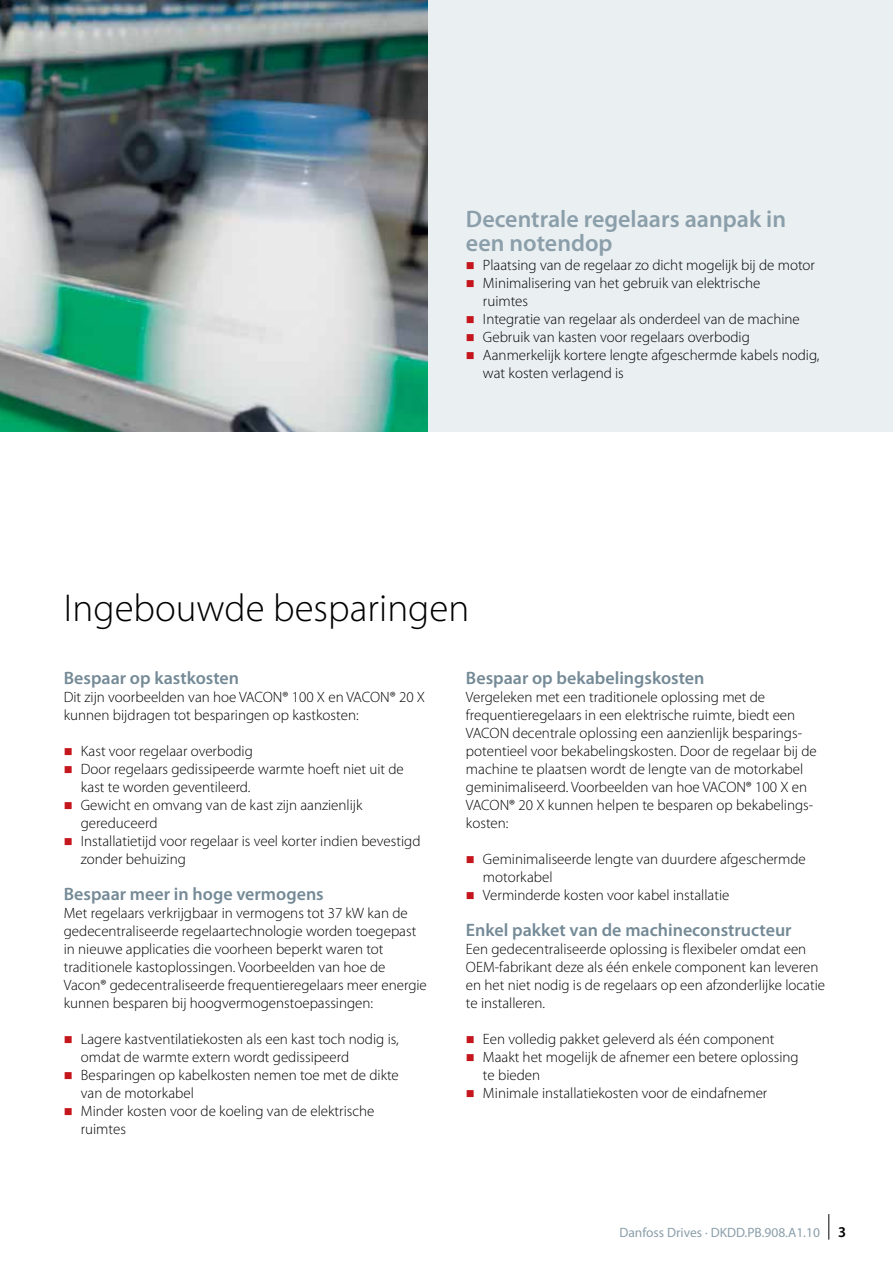
<style>
.page{position:relative;width:893px;height:1263px;background:#fff}
.page>*{position:absolute;margin:0;border:0;box-sizing:border-box;transform-origin:0 0}
.t1{font:300 39px "Myriad Pro";color:#000}
.t2{font:600 24px/24px "Myriad Pro";color:#8b9faa}
.t3{font:600 18px "Myriad Pro";color:#748a96}
.t4{font:300 15px/18px "Myriad Pro";color:#000}
.t5{font:13.5px "Myriad Pro";color:#8b9faa}
.s1{font-weight:600;font-size:15px;color:#000}
</style>
<div class="page">
<div style="left:427px;top:0;width:466px;height:432px;background:#eaeff2"></div>
<img style="left:0;top:0;width:427px;height:432px">
<svg style="left:828px;top:1214px;width:1px;height:25px"></svg>
<h2 class="t2" style="left:466px;top:208px;width:322px">Decentrale regelaars aanpak in een notendop</h2>
<p class="t4" style="left:483px;top:256px;width:338px">Plaatsing van de regelaar zo dicht mogelijk bij de motor Minimalisering van het gebruik van elektrische<br>ruimtes<br>Integratie van regelaar als onderdeel van de machine Gebruik van kasten voor regelaars overbodig Aanmerkelijk kortere lengte afgeschermde kabels nodig, wat kosten verlagend is</p>
<h1 class="t1" style="left:64px;top:585px;width:407px">Ingebouwde besparingen</h1>
<p class="t3" style="left:64px;top:668px;width:177px">Bespaar op kastkosten</p>
<p class="t4" style="left:64px;top:688px;width:363px">Dit zijn voorbeelden van hoe VACON® 100 X en VACON® 20 X kunnen bijdragen tot besparingen op kastkosten:</p>
<p class="t4" style="left:81px;top:742px;width:341px">Kast voor regelaar overbodig<br>Door regelaars gedissipeerde warmte hoeft niet uit de kast te worden geventileerd.<br>Gewicht en omvang van de kast zijn aanzienlijk gereduceerd<br>Installatietijd voor regelaar is veel korter indien bevestigd zonder behuizing</p>
<p class="t3" style="left:64px;top:884px;width:262px">Bespaar meer in hoge vermogens</p>
<p class="t4" style="left:64px;top:904px;width:364px">Met regelaars verkrijgbaar in vermogens tot 37 kW kan de gedecentraliseerde regelaartechnologie worden toegepast in nieuwe applicaties die voorheen beperkt waren tot traditionele kastoplossingen. Voorbeelden van hoe de Vacon® gedecentraliseerde frequentieregelaars meer energie kunnen besparen bij hoogvermogenstoepassingen:</p>
<p class="t4" style="left:81px;top:1030px;width:320px">Lagere kastventilatiekosten als een kast toch nodig is, omdat de warmte extern wordt gedissipeerd Besparingen op kabelkosten nemen toe met de dikte van de motorkabel<br>Minder kosten voor de koeling van de elektrische ruimtes</p>
<p class="t3" style="left:466px;top:668px;width:240px">Bespaar op bekabelingskosten</p>
<p class="t4" style="left:466px;top:688px;width:352px">Vergeleken met een traditionele oplossing met de frequentieregelaars in een elektrische ruimte, biedt een VACON decentrale oplossing een aanzienlijk besparings&shy;potentieel voor bekabelingskosten. Door de regelaar bij de machine te plaatsen wordt de lengte van de motorkabel geminimaliseerd. Voorbeelden van hoe VACON® 100 X en VACON® 20 X kunnen helpen te besparen op bekabelings&shy;kosten:</p>
<p class="t4" style="left:483px;top:850px;width:324px">Geminimaliseerde lengte van duurdere afgeschermde motorkabel<br>Verminderde kosten voor kabel installatie</p>
<p class="t3" style="left:466px;top:920px;width:327px">Enkel pakket van de machineconstructeur</p>
<p class="t4" style="left:466px;top:940px;width:361px">Een gedecentraliseerde oplossing is flexibeler omdat een OEM-fabrikant deze als één enkele component kan leveren en het niet nodig is de regelaars op een afzonderlijke locatie te installeren.</p>
<p class="t4" style="left:483px;top:1030px;width:317px">Een volledig pakket geleverd als één component Maakt het mogelijk de afnemer een betere oplossing te bieden<br>Minimale installatiekosten voor de eindafnemer</p>
<p class="t5" style="left:619px;top:1225px;width:228px">Danfoss Drives · DKDD.PB.908.A1.10 <span class="s1">3</span></p>
</div>
